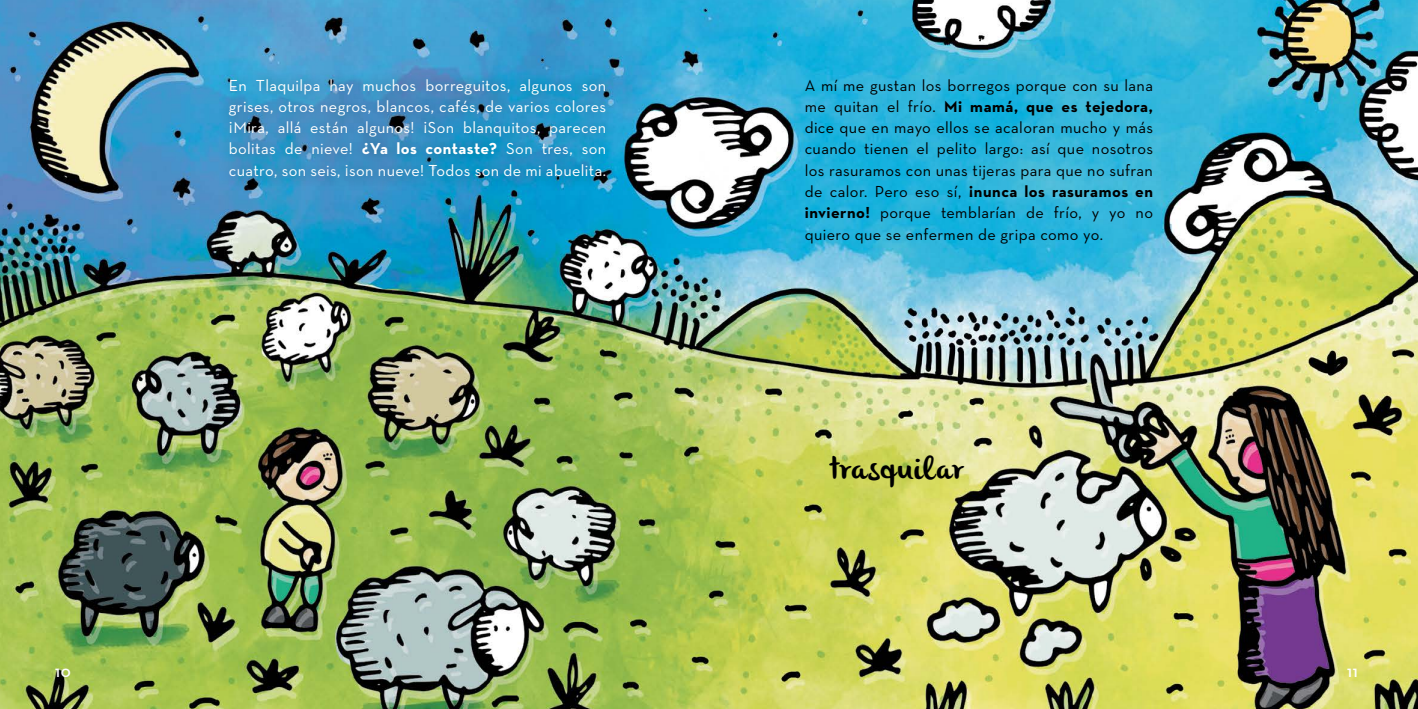
<style>
.page{position:relative;width:1418px;height:709px;background:#fff}
.page>*{position:absolute;margin:0;border:0;box-sizing:border-box;transform-origin:0 0}
.t1{font:31.25px "olivier";letter-spacing:.05em;color:#000}
.t2{font:16.25px/21.2px "Neutra Text Exp";letter-spacing:.025em;color:#000;text-align:justify}
.t3{font:16.25px/21.2px "Neutra Text Exp";letter-spacing:.02em;color:#fff;text-align:justify}
.t4{font:700 16.25px "Neutra Text";letter-spacing:.03em;color:#000}
.t5{font:600 16.25px "Neutra Text";color:#fff}
.s1{font-family:"Neutra Text";font-weight:700}
.s2{font-family:"Neutra Text Exp";font-weight:400}
</style>
<div class="page">
<img style="left:0;top:0;width:1417px;height:709px">
<div style="left:216px;top:66px;width:402px;height:123px;background:#000;opacity:.5"></div>
<p class="t3" style="left:229px;top:74px;width:379px">En Tlaquilpa hay muchos borreguitos, algunos son grises, otros negros, blancos, cafés, de varios colores ¡Mira, allá están algunos! ¡Son blanquitos, parecen bolitas de nieve! <span class="s1">¿Ya los contaste?</span> Son tres, son cuatro, son seis, ¡son nueve! Todos son de mi abuelita.</p>
<p class="t2" style="left:804px;top:74px;width:350px">A mí me gustan los borregos porque con su lana</p>
<p class="t4" style="left:804px;top:96px;width:350px"><span class="s2">me quitan el frío.</span> Mi mamá, que es tejedora,</p>
<p class="t2" style="left:804px;top:117px;width:350px">dice que en mayo ellos se acaloran mucho y más cuando tienen el pelito largo: así que nosotros los rasuramos con unas tijeras para que no sufran</p>
<p class="t4" style="left:804px;top:181px;width:350px"><span class="s2">de calor. Pero eso sí,</span> ¡nunca los rasuramos en</p>
<p class="t2" style="left:804px;top:202px;width:350px"><span class="s1">invierno!</span> porque temblarían de frío, y yo no quiero que se enfermen de gripa como yo.</p>
<h1 class="t1" style="left:830px;top:450px;width:136px">trasquilar</h1>
<p class="t5" style="left:55px;top:661px;width:17px">10</p>
<p class="t5" style="left:1346px;top:661px;width:12px">11</p>
</div>
